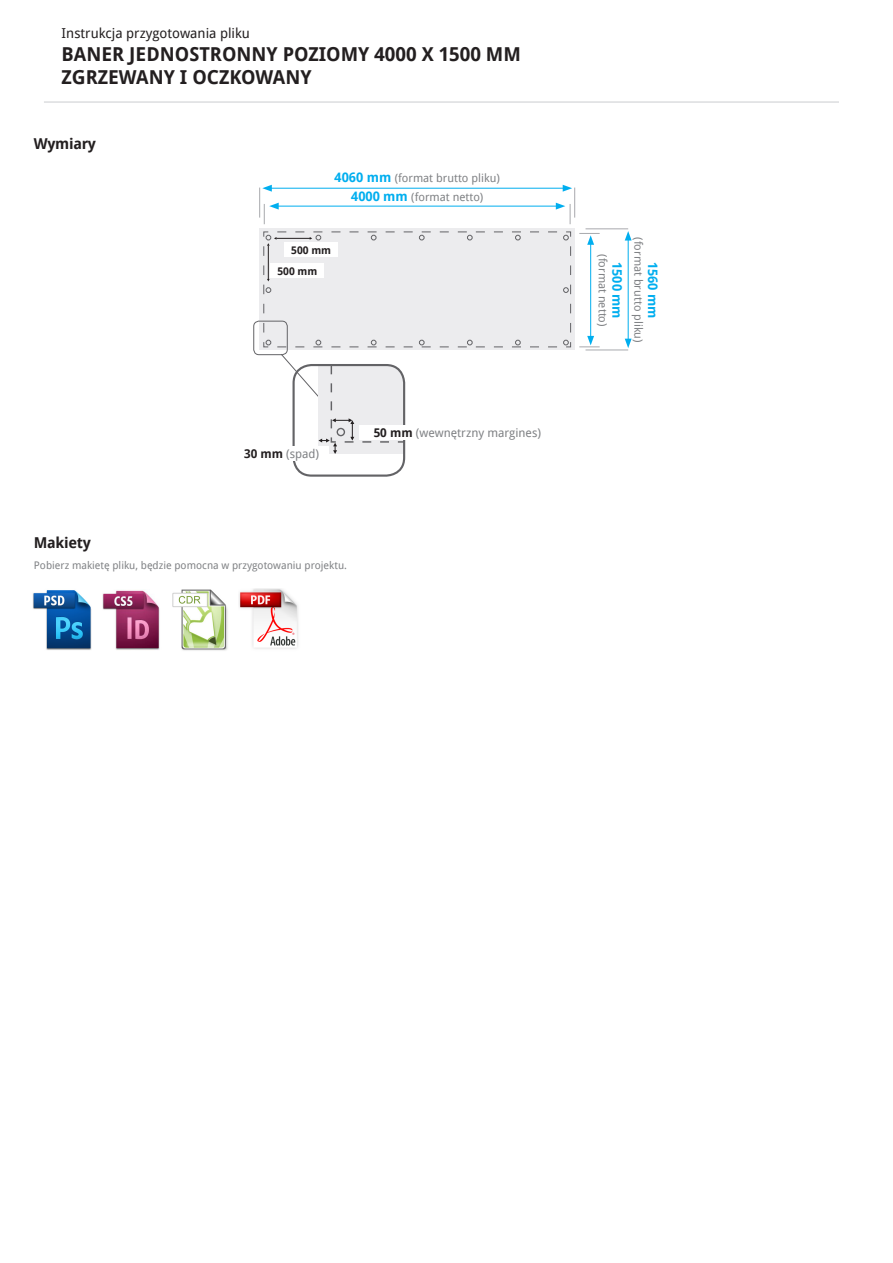
<style>
.page{position:relative;width:893px;height:1263px;background:#fff}
.page>*{position:absolute;margin:0;border:0;box-sizing:border-box;transform-origin:0 0}
.t1{font:700 19.2px/23px "Droid Sans";color:#231f20}
.t2{font:700 15px "Droid Sans";letter-spacing:-.02em;color:#231f20}
.t3{font:13.65px "Droid Sans";color:#231f20}
.t4{font:700 13.05px "Droid Sans";color:#00aeef}
.t5{font:12px "Droid Sans";color:#808285}
.t6{font:11.4px "Droid Sans";color:#808285}
.t7{font:10.5px "Droid Sans";color:#808285}
.t8{font:700 10.5px "Droid Sans";color:#231f20}
.s1{font-weight:700;font-size:13.05px;color:#00aeef}
.s2{font-weight:700;color:#231f20}
</style>
<div class="page">
<hr style="left:44px;top:101px;width:795px;height:2px;background:#dcdddf">
<div style="left:259px;top:228px;width:316px;height:122px;background:#ececee"></div>
<hr style="left:269px;top:188px;width:296px;height:1px;background:#00aeef">
<svg style="left:563px;top:185px;width:9px;height:7px"></svg>
<svg style="left:262px;top:185px;width:10px;height:7px"></svg>
<hr style="left:276px;top:206px;width:282px;height:1px;background:#00aeef">
<hr style="left:259px;top:188px;width:1px;height:30px;background:#a8a9ad">
<svg style="left:264px;top:203px;width:15px;height:21px"></svg>
<svg style="left:556px;top:203px;width:15px;height:21px"></svg>
<hr style="left:574px;top:188px;width:1px;height:30px;background:#a8a9ad">
<div style="left:293px;top:364px;width:112px;height:113px;border:2px solid #636366;border-radius:18px"></div>
<div style="left:235px;top:446px;width:93px;height:15px;background:#fff"></div>
<svg style="left:263px;top:231px;width:308px;height:223px"></svg>
<hr style="left:585px;top:350px;width:43px;height:1px;background:#a8a9ad">
<hr style="left:585px;top:228px;width:43px;height:1px;background:#a8a9ad">
<hr style="left:628px;top:238px;width:1px;height:103px;background:#00aeef">
<svg style="left:625px;top:231px;width:7px;height:10px"></svg>
<svg style="left:625px;top:339px;width:7px;height:9px"></svg>
<hr style="left:590px;top:242px;width:1px;height:96px;background:#00aeef">
<svg style="left:579px;top:233px;width:21px;height:12px"></svg>
<svg style="left:579px;top:336px;width:21px;height:11px"></svg>
<img style="left:172px;top:589px;width:56px;height:62px">
<img style="left:102px;top:590px;width:58px;height:60px">
<img style="left:239px;top:588px;width:59px;height:61px">
<img style="left:33px;top:590px;width:59px;height:60px">
<div style="left:253px;top:321px;width:35px;height:34px;border:1px solid #636366;border-radius:5px"></div>
<p class="t3" style="left:62px;top:24px;width:190px">Instrukcja przygotowania pliku</p>
<p class="t1" style="left:62px;top:42px;width:461px">BANER JEDNOSTRONNY POZIOMY 4000 X 1500 MM<br>ZGRZEWANY I OCZKOWANY</p>
<p class="t2" style="left:34px;top:133px;width:64px">Wymiary</p>
<p class="t2" style="left:34px;top:532px;width:58px">Makiety</p>
<p class="t6" style="left:335px;top:170px;width:167px"><span class="s1">4060 mm</span> (format brutto pliku)</p>
<p class="t6" style="left:351px;top:189px;width:134px"><span class="s1">4000 mm</span> (format netto)</p>
<p class="t8" style="left:291px;top:242px;width:41px">500 mm</p>
<p class="t8" style="left:277px;top:263px;width:41px">500 mm</p>
<p class="t5" style="left:244px;top:445px;width:77px"><span class="s2">30 mm</span> (spad)</p>
<p class="t5" style="left:374px;top:424px;width:169px"><span class="s2">50 mm</span> (wewnętrzny margines)</p>
<p class="t7" style="left:34px;top:558px;width:315px">Pobierz makietę pliku, będzie pomocna w przygotowaniu projektu.</p>
<p class="t6" style="left:611px;top:254px;width:74px;rotate:90deg">(format netto)</p>
<p class="t4" style="left:626px;top:262px;width:58px;rotate:90deg">1500 mm</p>
<p class="t6" style="left:646px;top:237px;width:107px;rotate:90deg">(format brutto pliku)</p>
<p class="t4" style="left:662px;top:262px;width:58px;rotate:90deg">1560 mm</p>
</div>
